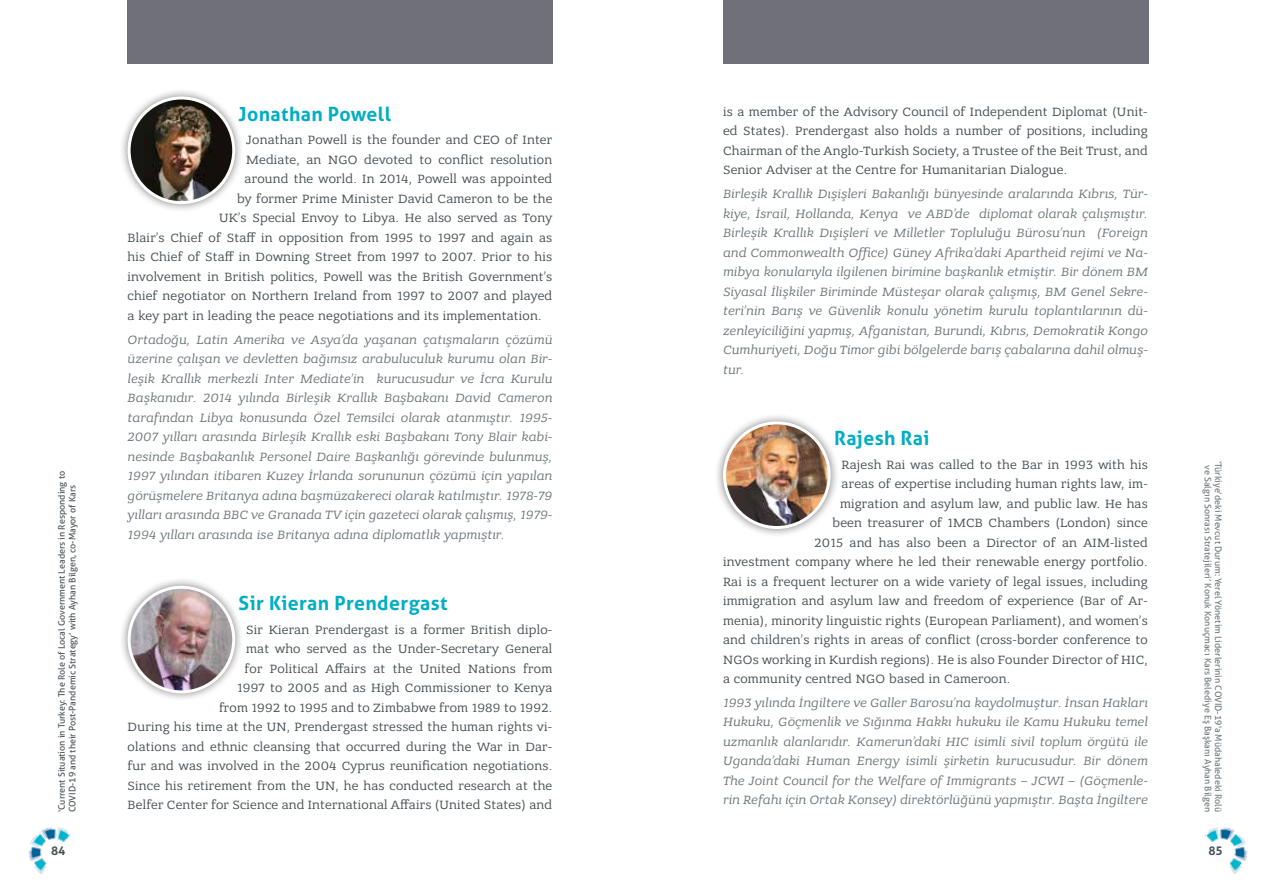
<style>
.page{position:relative;width:1276px;height:893px;background:#fff}
.page>*{position:absolute;margin:0;border:0;box-sizing:border-box;transform-origin:0 0}
.t1{font:700 19.5px "Aller";letter-spacing:.02em;color:#00aec3}
.t2{font:12.75px/19.5px "Bandera Pro";letter-spacing:.02em;color:#485156;text-align:right}
.t3{font:italic 12.75px/19.5px "Bandera Pro";letter-spacing:.02em;color:#6e777c;text-align:justify}
.t4{font:700 12px "Aller";color:#485156}
.t5{font:9px/10.5px "Aller";color:#6e777c;text-align:center}
.t6{font:9px/10.5px "Aller";color:#485156}
</style>
<div class="page">
<img style="left:29px;top:827px;width:42px;height:47px">
<img style="left:1205px;top:827px;width:42px;height:47px">
<div style="left:128px;top:0;width:425px;height:64px;background:#6f707a"></div>
<div style="left:723px;top:0;width:425px;height:64px;background:#6f707a"></div>
<div style="left:119px;top:88px;width:125px;height:125px;background:#000;opacity:.5"></div>
<img style="left:129px;top:98px;width:105px;height:105px;border-radius:52px">
<div style="left:128px;top:97px;width:107px;height:107px;border:3px solid #fff;border-radius:50%"></div>
<div style="left:119px;top:577px;width:125px;height:125px;background:#000;opacity:.5"></div>
<img style="left:129px;top:587px;width:105px;height:105px;border-radius:52px">
<div style="left:128px;top:586px;width:107px;height:107px;border:3px solid #fff;border-radius:50%"></div>
<div style="left:714px;top:412px;width:125px;height:126px;background:#000;opacity:.5"></div>
<img style="left:724px;top:423px;width:105px;height:104px;border-radius:52px">
<div style="left:723px;top:421px;width:107px;height:108px;border:3px solid #fff;border-radius:50%"></div>
<p class="t6" style="left:56px;top:812px;width:343px;rotate:-90deg">‘Current Situation in Turkey: The Role of Local Government Leaders in Responding to<br>COVID-19 and their Post-Pandemic Strategy’ with Ayhan Bilgen, co-Mayor of Kars</p>
<h1 class="t1" style="left:239px;top:102px;width:154px">Jonathan Powell</h1>
<p class="t2" style="left:246px;top:131px;width:308px">Jonathan Powell is the founder and CEO of Inter</p>
<p class="t2" style="left:246px;top:150px;width:307px">Mediate, an NGO devoted to conflict resolution</p>
<p class="t2" style="left:245px;top:170px;width:309px">around the world. In 2014, Powell was appointed</p>
<p class="t2" style="left:237px;top:189px;width:317px">by former Prime Minister David Cameron to be the</p>
<p class="t2" style="left:219px;top:209px;width:334px">UK’s Special Envoy to Libya. He also served as Tony</p>
<p class="t2" style="left:128px;top:228px;width:426px">Blair’s Chief of Staff in opposition from 1995 to 1997 and again as</p>
<p class="t2" style="left:128px;top:248px;width:426px">his Chief of Staff in Downing Street from 1997 to 2007. Prior to his</p>
<p class="t2" style="left:128px;top:267px;width:426px">involvement in British politics, Powell was the British Government’s</p>
<p class="t2" style="left:128px;top:287px;width:426px">chief negotiator on Northern Ireland from 1997 to 2007 and played</p>
<p class="t2" style="left:128px;top:306px;width:415px">a key part in leading the peace negotiations and its implementation.</p>
<p class="t3" style="left:128px;top:330px;width:426px">Ortadoğu, Latin Amerika ve Asya’da yaşanan çatışmaların çözümü üzerine çalışan ve devletten bağımsız arabuluculuk kurumu olan Bir&shy;leşik Krallık merkezli Inter Mediate’in kurucusudur ve İcra Kurulu Başkanıdır. 2014 yılında Birleşik Krallık Başbakanı David Cameron tarafından Libya konusunda Özel Temsilci olarak atanmıştır. 1995- 2007 yılları arasında Birleşik Krallık eski Başbakanı Tony Blair kabi&shy;nesinde Başbakanlık Personel Daire Başkanlığı görevinde bulunmuş, 1997 yılından itibaren Kuzey İrlanda sorununun çözümü için yapılan görüşmelere Britanya adına başmüzakereci olarak katılmıştır. 1978-79 yılları arasında BBC ve Granada TV için gazeteci olarak çalışmış, 1979- 1994 yılları arasında ise Britanya adına diplomatlık yapmıştır.</p>
<h1 class="t1" style="left:239px;top:591px;width:210px">Sir Kieran Prendergast</h1>
<p class="t2" style="left:128px;top:620px;width:426px">Sir Kieran Prendergast is a former British diplo-<br>mat who served as the Under-Secretary General<br>for Political Affairs at the United Nations from<br>1997 to 2005 and as High Commissioner to Kenya<br>from 1992 to 1995 and to Zimbabwe from 1989 to 1992.<br>During his time at the UN, Prendergast stressed the human rights vi&shy;olations and ethnic cleansing that occurred during the War in Dar&shy;fur and was involved in the 2004 Cyprus reunification negotiations.<br>Since his retirement from the UN, he has conducted research at the Belfer Center for Science and International Affairs (United States) and</p>
<p class="t2" style="left:723px;top:102px;width:426px;text-align:justify">is a member of the Advisory Council of Independent Diplomat (Unit&shy;ed States). Prendergast also holds a number of positions, including Chairman of the Anglo-Turkish Society, a Trustee of the Beit Trust, and Senior Adviser at the Centre for Humanitarian Dialogue.</p>
<p class="t3" style="left:723px;top:184px;width:426px">Birleşik Krallık Dışişleri Bakanlığı bünyesinde aralarında Kıbrıs, Tür&shy;kiye, İsrail, Hollanda, Kenya ve ABD’de diplomat olarak çalışmıştır.<br>Birleşik Krallık Dışişleri ve Milletler Topluluğu Bürosu’nun (Foreign and Commonwealth Office) Güney Afrika’daki Apartheid rejimi ve Na&shy;mibya konularıyla ilgilenen birimine başkanlık etmiştir. Bir dönem BM Siyasal İlişkiler Biriminde Müsteşar olarak çalışmış, BM Genel Sekre&shy;teri’nin Barış ve Güvenlik konulu yönetim kurulu toplantılarının dü&shy;zenleyiciliğini yapmış, Afganistan, Burundi, Kıbrıs, Demokratik Kongo Cumhuriyeti, Doğu Timor gibi bölgelerde barış çabalarına dahil olmuş&shy;tur.</p>
<h1 class="t1" style="left:834px;top:426px;width:97px">Rajesh Rai</h1>
<p class="t2" style="left:841px;top:455px;width:308px">Rajesh Rai was called to the Bar in 1993 with his</p>
<p class="t2" style="left:841px;top:474px;width:308px">areas of expertise including human rights law, im-</p>
<p class="t2" style="left:840px;top:494px;width:309px">migration and asylum law, and public law. He has</p>
<p class="t2" style="left:832px;top:513px;width:316px">been treasurer of 1MCB Chambers (London) since</p>
<p class="t2" style="left:814px;top:533px;width:334px">2015 and has also been a Director of an AIM-listed</p>
<p class="t2" style="left:723px;top:552px;width:426px">investment company where he led their renewable energy portfolio.</p>
<p class="t2" style="left:723px;top:572px;width:426px">Rai is a frequent lecturer on a wide variety of legal issues, including</p>
<p class="t2" style="left:723px;top:591px;width:426px">immigration and asylum law and freedom of experience (Bar of Ar-</p>
<p class="t2" style="left:723px;top:611px;width:426px">menia), minority linguistic rights (European Parliament), and women’s</p>
<p class="t2" style="left:723px;top:630px;width:426px">and children’s rights in areas of conflict (cross-border conference to</p>
<p class="t2" style="left:723px;top:650px;width:426px">NGOs working in Kurdish regions). He is also Founder Director of HIC,</p>
<p class="t2" style="left:723px;top:669px;width:289px">a community centred NGO based in Cameroon.</p>
<p class="t3" style="left:723px;top:693px;width:426px">1993 yılında İngiltere ve Galler Barosu’na kaydolmuştur. İnsan Hakları Hukuku, Göçmenlik ve Sığınma Hakkı hukuku ile Kamu Hukuku temel uzmanlık alanlarıdır. Kamerun’daki HIC isimli sivil toplum örgütü ile Uganda’daki Human Energy isimli şirketin kurucusudur. Bir dönem The Joint Council for the Welfare of Immigrants – JCWI – (Göçmenle&shy;rin Refahı için Ortak Konsey) direktörlüğünü yapmıştır. Başta İngiltere</p>
<p class="t5" style="left:1223px;top:461px;width:353px;rotate:90deg">‘Türkiye’deki Mevcut Durum: Yerel Yönetim Liderlerinin COVID-19'a Müdahaledeki Rolü ve Salgın Sonrası Stratejileri’ Konuk Konuçmacı Kars Belediye Eş Başkanı Ayhan Bilgen</p>
<p class="t4" style="left:51px;top:843px;width:16px">84</p>
<p class="t4" style="left:1208px;top:843px;width:16px">85</p>
</div>
